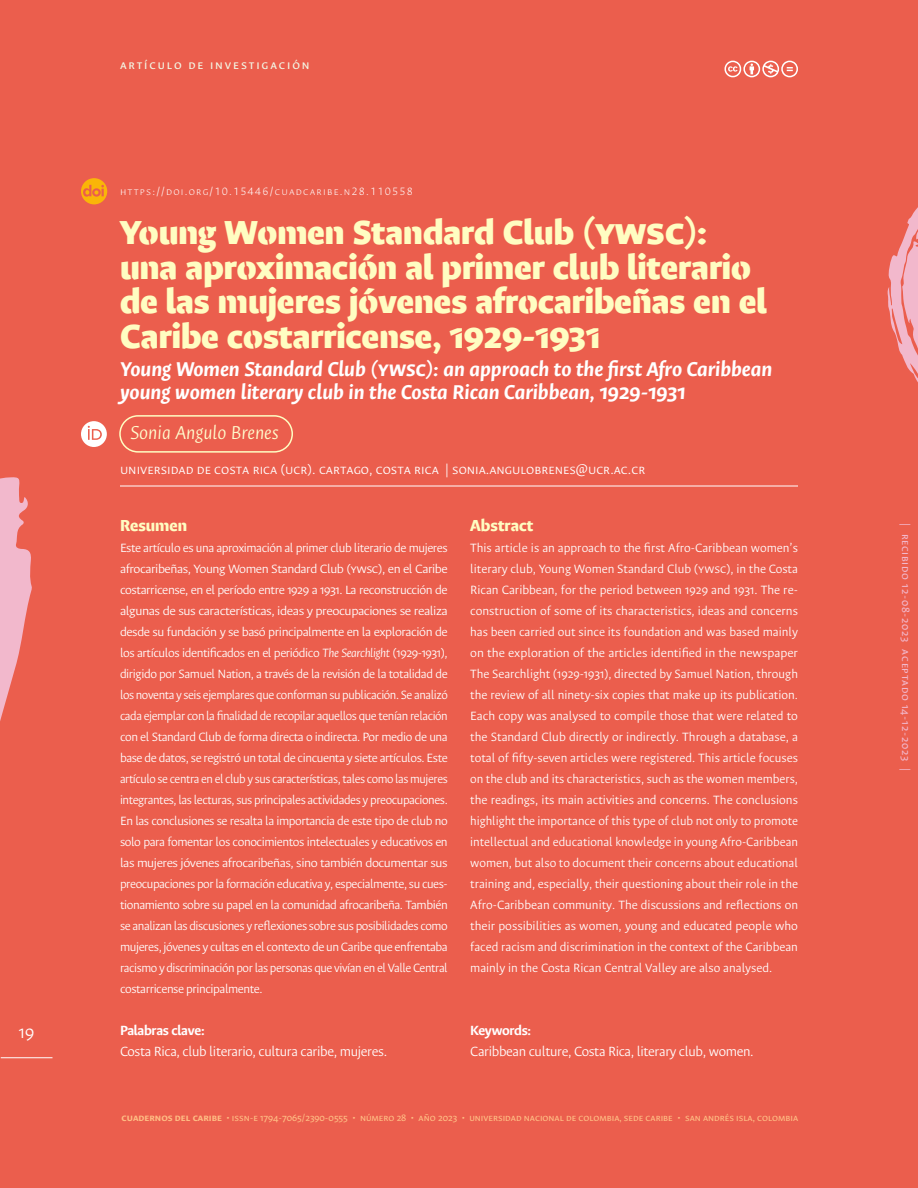
<style>
.page{position:relative;width:918px;height:1188px;background:#eb5e4d}
.page>*{position:absolute;margin:0;border:0;box-sizing:border-box;transform-origin:0 0}
.t1{font:900 37.5px/34.5px "Ancizar Stencil";color:#fffdc2}
.t2{font:italic 700 22.5px/22.5px "Ancizar Sans";color:#fff}
.t3{font:italic 300 21px "Ancizar Sans";color:#fffdce}
.t4{font:300 19.5px "Ancizar Sans";color:#fff}
.t5{font:800 18px "Ancizar Stencil";color:#fffdc2}
.t6{font:300 15px "Ancizar Sans";letter-spacing:-.02em;color:#fff}
.t7{font:300 15px "Ancizar Sans";color:#fff}
.t8{font:700 15px "Ancizar Sans";letter-spacing:-.02em;color:#fff}
.t9{font:300 13.5px/21px "Ancizar Sans";letter-spacing:-.03em;color:#fff;text-align:justify}
.t10{font:13.5px "Ancizar Sans";letter-spacing:.14em;color:#f2f6e4}
.t11{font:100 12px "Ancizar Sans";letter-spacing:.1em;color:#fff}
.t12{font:12px "Ancizar Sans";letter-spacing:.06em;color:#f2b8cc}
.t13{font:10.5px "Ancizar Sans";color:#ffbe84}
.s1{font-style:italic}
.s2{font-weight:700}
</style>
<div class="page">
<hr style="left:1px;top:1057px;width:51px;height:1px;background:#fff">
<div style="left:119px;top:415px;width:174px;height:38px;border:2px solid #fffdc2;border-radius:18px"></div>
<hr style="left:120px;top:486px;width:678px;height:1px;background:#fff">
<svg style="left:887px;top:207px;width:31px;height:175px"></svg>
<svg style="left:0;top:477px;width:32px;height:244px"></svg>
<svg style="left:81px;top:421px;width:26px;height:26px"></svg>
<svg style="left:81px;top:178px;width:26px;height:26px"></svg>
<svg style="left:724px;top:61px;width:74px;height:16px"></svg>
<h3 class="t4" style="left:19px;top:1021px;width:17px">19</h3>
<p class="t10" style="left:120px;top:57px;width:191px">artículo de investigación</p>
<p class="t11" style="left:120px;top:185px;width:295px">https://doi.org/10.15446/cuadcaribe.n28.110558</p>
<h1 class="t1" style="left:120px;top:216px;width:648px">Young Women Standard Club (YWSC): una aproximación al primer club literario de las mujeres jóvenes afrocaribeñas en el Caribe costarricense, 1929-1931</h1>
<h2 class="t2" style="left:120px;top:358px;width:654px">Young Women Standard Club (YWSC): an approach to the first Afro Caribbean young women literary club in the Costa Rican Caribbean, 1929-1931</h2>
<h3 class="t3" style="left:130px;top:421px;width:150px">Sonia Angulo Brenes</h3>
<p class="t7" style="left:120px;top:461px;width:527px">Universidad de Costa Rica (UCR). Cartago, Costa Rica | sonia.angu lobrenes@ucr.ac.cr</p>
<h3 class="t5" style="left:120px;top:515px;width:69px">Resumen</h3>
<p class="t9" style="left:120px;top:537px;width:329px">Este artículo es una aproximación al primer club literario de mujeres afrocaribeñas, Young Women Standard Club (YWSC), en el Caribe costarricense, en el período entre 1929 a 1931. La reconstrucción de algunas de sus características, ideas y preocupaciones se realiza desde su fundación y se basó principalmente en la exploración de los artículos identificados en el periódico <span class="s1">The Searchlight</span> (1929-1931), dirigido por Samuel Nation, a través de la revisión de la totalidad de los noventa y seis ejemplares que conforman su publicación. Se analizó cada ejemplar con la finalidad de recopilar aquellos que tenían relación con el Standard Club de forma directa o indirecta. Por medio de una base de datos, se registró un total de cincuenta y siete artículos. Este artículo se centra en el club y sus características, tales como las mujeres integrantes, las lecturas, sus principales actividades y preocupaciones.<br>En las conclusiones se resalta la importancia de este tipo de club no solo para fomentar los conocimientos intelectuales y educativos en las mujeres jóvenes afrocaribeñas, sino también documentar sus preocupaciones por la formación educativa y, especialmente, su cues&shy;tionamiento sobre su papel en la comunidad afrocaribeña. También se analizan las discusiones y reflexiones sobre sus posibilidades como mujeres, jóvenes y cultas en el contexto de un Caribe que enfrentaba racismo y discriminación por las personas que vivían en el Valle Central costarricense principalmente.</p>
<p class="t8" style="left:120px;top:1022px;width:86px">Palabras clave:</p>
<p class="t6" style="left:120px;top:1043px;width:269px">Costa Rica, club literario, cultura caribe, mujeres.</p>
<h3 class="t5" style="left:470px;top:515px;width:65px">Abstract</h3>
<p class="t9" style="left:470px;top:537px;width:329px">This article is an approach to the first Afro-Caribbean women’s literary club, Young Women Standard Club (YWSC), in the Costa Rican Caribbean, for the period between 1929 and 1931. The re&shy;construction of some of its characteristics, ideas and concerns has been carried out since its foundation and was based mainly on the exploration of the articles identified in the newspaper The Searchlight (1929-1931), directed by Samuel Nation, through the review of all ninety-six copies that make up its publication.<br>Each copy was analysed to compile those that were related to the Standard Club directly or indirectly. Through a database, a total of fifty-seven articles were registered. This article focuses on the club and its characteristics, such as the women members, the readings, its main activities and concerns. The conclusions highlight the importance of this type of club not only to promote intellectual and educational knowledge in young Afro-Caribbean women, but also to document their concerns about educational training and, especially, their questioning about their role in the Afro-Caribbean community. The discussions and reflections on their possibilities as women, young and educated people who faced racism and discrimination in the context of the Caribbean mainly in the Costa Rican Central Valley are also analysed.</p>
<p class="t8" style="left:470px;top:1022px;width:62px">Keywords:</p>
<p class="t6" style="left:470px;top:1043px;width:285px">Caribbean culture, Costa Rica, literary club, women.</p>
<p class="t13" style="left:122px;top:1112px;width:674px"><span class="s2">Cuadernos del Caribe</span> · ISSN-e 1794-7065/2390-0555 · Número 28 · Año 2023 · Universi dad Nacional de Colombia, Sede Cari be · San An drés Isla, Colombia</p>
<p class="t12" style="left:913px;top:523px;width:250px;rotate:90deg">| Recibido 12-08-2023 Aceptado 14-12-2023 |</p>
</div>
